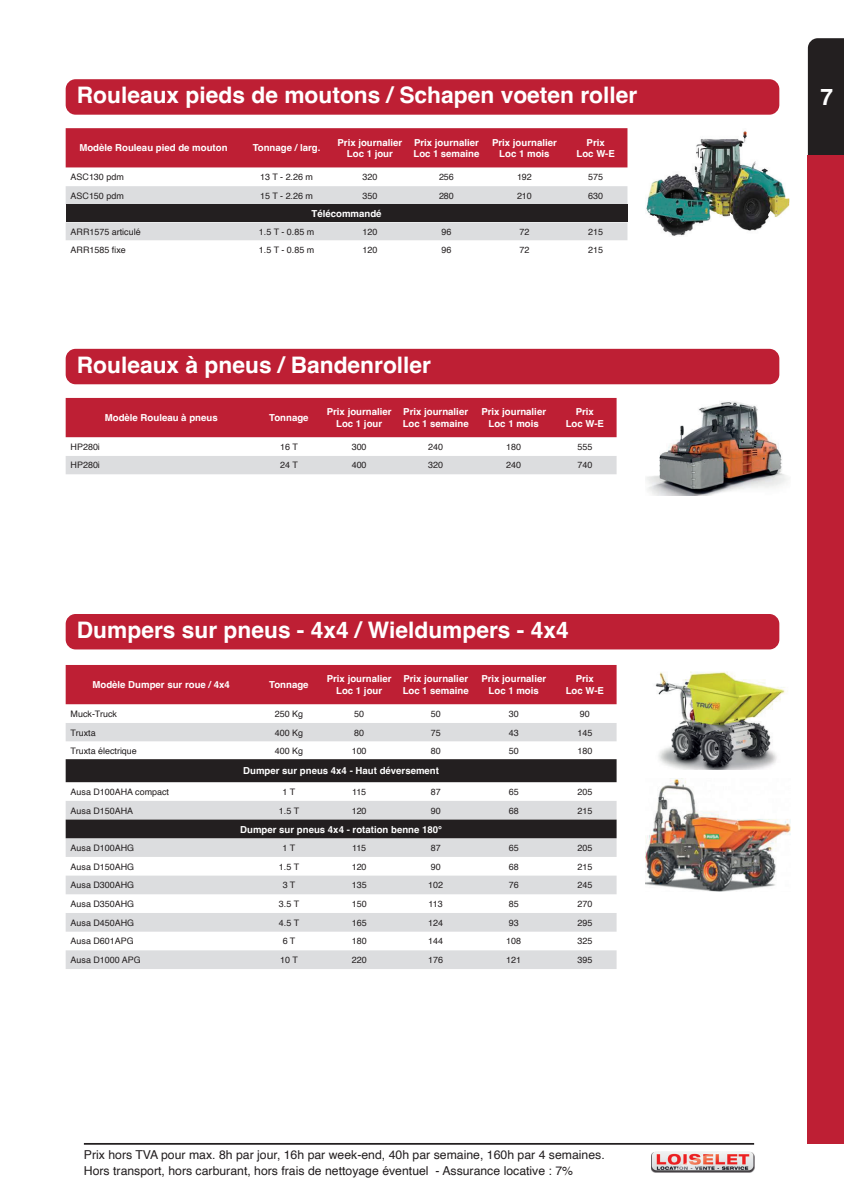
<style>
.page{position:relative;width:844px;height:1191px;background:#fff}
.page>*{position:absolute;margin:0;border:0;box-sizing:border-box;transform-origin:0 0}
.t1{font:700 22.75px "Helvetica";color:#fff}
.t2{font:12.25px/15.8px "Helvetica";color:#231f20}
.t3{font:700 9.62px/11.5px "Helvetica";color:#fff;text-align:center}
.t4{font:8.92px "Helvetica";color:#231f20}
</style>
<div class="page">
<div style="left:807px;top:38px;width:36px;height:117px;background:#231f20"></div>
<div style="left:807px;top:155px;width:36px;height:988px;background:#be1f34"></div>
<div style="left:66px;top:665px;width:550px;height:39px;background:#be1f34"></div>
<svg style="left:66px;top:723px;width:550px;height:246px;fill:#dcdddf"></svg>
<svg style="left:66px;top:759px;width:550px;height:79px;fill:#231f20"></svg>
<div style="left:66px;top:398px;width:550px;height:39px;background:#be1f34"></div>
<div style="left:66px;top:456px;width:550px;height:18px;background:#dcdddf"></div>
<div style="left:66px;top:128px;width:561px;height:39px;background:#be1f34"></div>
<div style="left:66px;top:186px;width:561px;height:54px;background:#dcdddf"></div>
<div style="left:66px;top:204px;width:561px;height:18px;background:#231f20"></div>
<hr style="left:84px;top:1143px;width:670px;height:1px;background:#231f20">
<img style="left:651px;top:1153px;width:103px;height:19px">
<img style="left:651px;top:1151px;width:102px;height:19px">
<img style="left:646px;top:131px;width:144px;height:105px">
<img style="left:646px;top:401px;width:141px;height:94px">
<img style="left:655px;top:671px;width:133px;height:98px">
<img style="left:645px;top:778px;width:145px;height:114px">
<div style="left:66px;top:79px;width:713px;height:36px;background:#be1f34;border-radius:10px"></div>
<div style="left:66px;top:349px;width:713px;height:35px;background:#be1f34;border-radius:10px"></div>
<div style="left:66px;top:614px;width:713px;height:35px;background:#be1f34;border-radius:10px"></div>
<h1 class="t1" style="left:77px;top:81px;width:562px">Rouleaux pieds de moutons / Schapen voeten roller</h1>
<p class="t3" style="left:79px;top:143px;width:150px">Modèle Rouleau pied de mouton</p>
<p class="t3" style="left:252px;top:143px;width:69px">Tonnage / larg.</p>
<p class="t3" style="left:337px;top:138px;width:66px">Prix journalier<br>Loc 1 jour</p>
<p class="t3" style="left:413px;top:138px;width:67px;text-align:left">Prix journalier<br>Loc 1 semaine</p>
<p class="t3" style="left:492px;top:138px;width:66px">Prix journalier<br>Loc 1 mois</p>
<p class="t3" style="left:576px;top:138px;width:40px">Prix<br>Loc W-E</p>
<p class="t4" style="left:71px;top:170px;width:55px">ASC130 pdm</p>
<p class="t4" style="left:260px;top:170px;width:54px">13 T - 2.26 m</p>
<p class="t4" style="left:362px;top:170px;width:16px">320</p>
<p class="t4" style="left:439px;top:170px;width:16px">256</p>
<p class="t4" style="left:517px;top:170px;width:16px">192</p>
<p class="t4" style="left:588px;top:170px;width:16px">575</p>
<p class="t4" style="left:71px;top:189px;width:55px">ASC150 pdm</p>
<p class="t4" style="left:260px;top:189px;width:54px">15 T - 2.26 m</p>
<p class="t4" style="left:362px;top:189px;width:16px">350</p>
<p class="t4" style="left:439px;top:189px;width:16px">280</p>
<p class="t4" style="left:517px;top:189px;width:16px">210</p>
<p class="t4" style="left:588px;top:189px;width:16px">630</p>
<p class="t3" style="left:311px;top:209px;width:72px">Télécommandé</p>
<p class="t4" style="left:71px;top:225px;width:72px">ARR1575 articulé</p>
<p class="t4" style="left:259px;top:225px;width:57px">1.5 T - 0.85 m</p>
<p class="t4" style="left:362px;top:225px;width:16px">120</p>
<p class="t4" style="left:441px;top:225px;width:11px">96</p>
<p class="t4" style="left:519px;top:225px;width:11px">72</p>
<p class="t4" style="left:588px;top:225px;width:16px">215</p>
<p class="t4" style="left:71px;top:242px;width:57px">ARR1585 fixe</p>
<p class="t4" style="left:259px;top:242px;width:57px">1.5 T - 0.85 m</p>
<p class="t4" style="left:362px;top:242px;width:16px">120</p>
<p class="t4" style="left:441px;top:242px;width:11px">96</p>
<p class="t4" style="left:519px;top:242px;width:11px">72</p>
<p class="t4" style="left:588px;top:242px;width:16px">215</p>
<h1 class="t1" style="left:77px;top:351px;width:355px">Rouleaux à pneus / Bandenroller</h1>
<p class="t3" style="left:105px;top:413px;width:114px">Modèle Rouleau à pneus</p>
<p class="t3" style="left:269px;top:413px;width:41px">Tonnage</p>
<p class="t3" style="left:327px;top:407px;width:66px">Prix journalier<br>Loc 1 jour</p>
<p class="t3" style="left:402px;top:407px;width:67px;text-align:left">Prix journalier<br>Loc 1 semaine</p>
<p class="t3" style="left:481px;top:407px;width:66px">Prix journalier<br>Loc 1 mois</p>
<p class="t3" style="left:565px;top:407px;width:40px">Prix<br>Loc W-E</p>
<p class="t4" style="left:71px;top:440px;width:31px">HP280i</p>
<p class="t4" style="left:280px;top:440px;width:19px">16 T</p>
<p class="t4" style="left:351px;top:440px;width:16px">300</p>
<p class="t4" style="left:428px;top:440px;width:16px">240</p>
<p class="t4" style="left:506px;top:440px;width:16px">180</p>
<p class="t4" style="left:577px;top:440px;width:16px">555</p>
<p class="t4" style="left:71px;top:458px;width:31px">HP280i</p>
<p class="t4" style="left:280px;top:458px;width:19px">24 T</p>
<p class="t4" style="left:351px;top:458px;width:16px">400</p>
<p class="t4" style="left:428px;top:458px;width:16px">320</p>
<p class="t4" style="left:506px;top:458px;width:16px">240</p>
<p class="t4" style="left:577px;top:458px;width:16px">740</p>
<h1 class="t1" style="left:77px;top:616px;width:493px">Dumpers sur pneus - 4x4 / Wieldumpers - 4x4</h1>
<p class="t3" style="left:92px;top:680px;width:139px">Modèle Dumper sur roue / 4x4</p>
<p class="t3" style="left:269px;top:680px;width:41px">Tonnage</p>
<p class="t3" style="left:327px;top:674px;width:66px">Prix journalier<br>Loc 1 jour</p>
<p class="t3" style="left:402px;top:674px;width:67px;text-align:left">Prix journalier<br>Loc 1 semaine</p>
<p class="t3" style="left:481px;top:674px;width:66px">Prix journalier<br>Loc 1 mois</p>
<p class="t3" style="left:565px;top:674px;width:40px">Prix<br>Loc W-E</p>
<p class="t4" style="left:71px;top:707px;width:48px">Muck-Truck</p>
<p class="t4" style="left:275px;top:707px;width:30px">250 Kg</p>
<p class="t4" style="left:354px;top:707px;width:11px">50</p>
<p class="t4" style="left:430px;top:707px;width:11px">50</p>
<p class="t4" style="left:508px;top:707px;width:11px">30</p>
<p class="t4" style="left:579px;top:707px;width:11px">90</p>
<p class="t4" style="left:71px;top:725px;width:26px">Truxta</p>
<p class="t4" style="left:275px;top:725px;width:30px">400 Kg</p>
<p class="t4" style="left:354px;top:725px;width:11px">80</p>
<p class="t4" style="left:430px;top:725px;width:11px">75</p>
<p class="t4" style="left:508px;top:725px;width:11px">43</p>
<p class="t4" style="left:577px;top:725px;width:16px">145</p>
<p class="t4" style="left:71px;top:743px;width:68px">Truxta électrique</p>
<p class="t4" style="left:275px;top:743px;width:30px">400 Kg</p>
<p class="t4" style="left:351px;top:743px;width:16px">100</p>
<p class="t4" style="left:430px;top:743px;width:11px">80</p>
<p class="t4" style="left:508px;top:743px;width:11px">50</p>
<p class="t4" style="left:577px;top:743px;width:16px">180</p>
<p class="t3" style="left:243px;top:766px;width:197px">Dumper sur pneus 4x4 - Haut déversement</p>
<p class="t4" style="left:71px;top:785px;width:100px">Ausa D100AHA compact</p>
<p class="t4" style="left:282px;top:785px;width:14px">1 T</p>
<p class="t4" style="left:352px;top:785px;width:16px">115</p>
<p class="t4" style="left:430px;top:785px;width:11px">87</p>
<p class="t4" style="left:508px;top:785px;width:11px">65</p>
<p class="t4" style="left:577px;top:785px;width:16px">205</p>
<p class="t4" style="left:71px;top:803px;width:64px">Ausa D150AHA</p>
<p class="t4" style="left:279px;top:803px;width:22px">1.5 T</p>
<p class="t4" style="left:351px;top:803px;width:16px">120</p>
<p class="t4" style="left:430px;top:803px;width:11px">90</p>
<p class="t4" style="left:508px;top:803px;width:11px">68</p>
<p class="t4" style="left:577px;top:803px;width:16px">215</p>
<p class="t3" style="left:240px;top:824px;width:203px">Dumper sur pneus 4x4 - rotation benne 180°</p>
<p class="t4" style="left:71px;top:841px;width:65px">Ausa D100AHG</p>
<p class="t4" style="left:282px;top:841px;width:14px">1 T</p>
<p class="t4" style="left:352px;top:841px;width:16px">115</p>
<p class="t4" style="left:430px;top:841px;width:11px">87</p>
<p class="t4" style="left:508px;top:841px;width:11px">65</p>
<p class="t4" style="left:577px;top:841px;width:16px">205</p>
<p class="t4" style="left:71px;top:859px;width:65px">Ausa D150AHG</p>
<p class="t4" style="left:279px;top:859px;width:22px">1.5 T</p>
<p class="t4" style="left:351px;top:859px;width:16px">120</p>
<p class="t4" style="left:430px;top:859px;width:11px">90</p>
<p class="t4" style="left:508px;top:859px;width:11px">68</p>
<p class="t4" style="left:577px;top:859px;width:16px">215</p>
<p class="t4" style="left:71px;top:878px;width:65px">Ausa D300AHG</p>
<p class="t4" style="left:282px;top:878px;width:14px">3 T</p>
<p class="t4" style="left:351px;top:878px;width:16px">135</p>
<p class="t4" style="left:428px;top:878px;width:16px">102</p>
<p class="t4" style="left:508px;top:878px;width:11px">76</p>
<p class="t4" style="left:577px;top:878px;width:16px">245</p>
<p class="t4" style="left:71px;top:897px;width:65px">Ausa D350AHG</p>
<p class="t4" style="left:279px;top:897px;width:22px">3.5 T</p>
<p class="t4" style="left:351px;top:897px;width:16px">150</p>
<p class="t4" style="left:428px;top:897px;width:16px">113</p>
<p class="t4" style="left:508px;top:897px;width:11px">85</p>
<p class="t4" style="left:577px;top:897px;width:16px">270</p>
<p class="t4" style="left:71px;top:915px;width:65px">Ausa D450AHG</p>
<p class="t4" style="left:279px;top:915px;width:22px">4.5 T</p>
<p class="t4" style="left:351px;top:915px;width:16px">165</p>
<p class="t4" style="left:428px;top:915px;width:16px">124</p>
<p class="t4" style="left:508px;top:915px;width:11px">93</p>
<p class="t4" style="left:577px;top:915px;width:16px">295</p>
<p class="t4" style="left:71px;top:934px;width:65px">Ausa D601APG</p>
<p class="t4" style="left:282px;top:934px;width:14px">6 T</p>
<p class="t4" style="left:351px;top:934px;width:16px">180</p>
<p class="t4" style="left:428px;top:934px;width:16px">144</p>
<p class="t4" style="left:506px;top:934px;width:16px">108</p>
<p class="t4" style="left:577px;top:934px;width:16px">325</p>
<p class="t4" style="left:71px;top:953px;width:72px">Ausa D1000 APG</p>
<p class="t4" style="left:280px;top:953px;width:19px">10 T</p>
<p class="t4" style="left:351px;top:953px;width:16px">220</p>
<p class="t4" style="left:428px;top:953px;width:16px">176</p>
<p class="t4" style="left:506px;top:953px;width:16px">121</p>
<p class="t4" style="left:577px;top:953px;width:16px">395</p>
<h2 class="t2" style="left:84px;top:1147px;width:522px">Prix hors TVA pour max. 8h par jour, 16h par week-end, 40h par semaine, 160h par 4 semaines.<br>Hors transport, hors carburant, hors frais de nettoyage éventuel - Assurance locative : 7%</h2>
<h1 class="t1" style="left:820px;top:84px;width:14px">7</h1>
</div>
